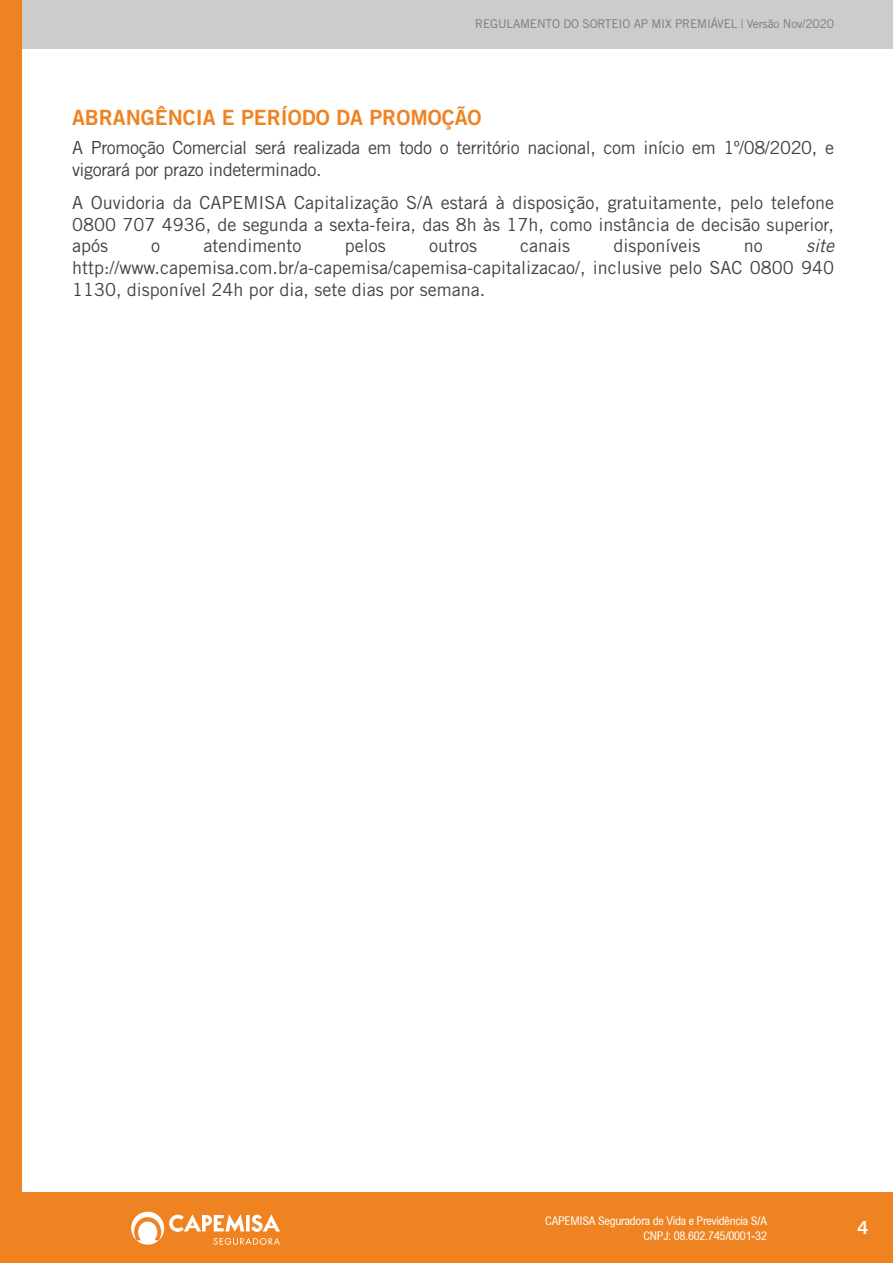
<style>
.page{position:relative;width:893px;height:1263px;background:#fff}
.page>*{position:absolute;margin:0;border:0;box-sizing:border-box;transform-origin:0 0}
.t1{font:21px "Trade Gothic LT Std Bd 2";color:#ef8321}
.t2{font:18px/21.6px "Trade Gothic LT Std";color:#3f4244;text-align:justify}
.t3{font:18px/21.6px "Trade Gothic LT Std";letter-spacing:-.025em;color:#3f4244}
.t4{font:italic 18px "Trade Gothic LT Std";color:#3f4244}
.t5{font:18px "Trade Gothic LT Std Bd 2";color:#fff}
.t6{font:condensed 12px/15px "Arial";letter-spacing:-.02em;color:#fff;text-align:right}
.t7{font:12px "Trade Gothic LT Std";letter-spacing:-.015em;color:#787c7e}
</style>
<div class="page">
<div style="left:0;top:1193px;width:893px;height:70px;background:#ef8321"></div>
<div style="left:0;top:0;width:893px;height:49px;background:#cbcccb"></div>
<div style="left:0;top:0;width:22px;height:1263px;background:#ef8321"></div>
<svg style="left:131px;top:1212px;width:149px;height:33px"></svg>
<p class="t7" style="left:475px;top:17px;width:360px">REGULAMENTO DO SORTEIO AP MIX PREMIÁVEL | Versão Nov/2020</p>
<p class="t1" style="left:72px;top:104px;width:411px">ABRANGÊNCIA E PERÍODO DA PROMOÇÃO</p>
<p class="t3" style="left:72px;top:137px;width:764px">A Promoção Comercial será realizada em todo o território nacional, com início em 1º/08/2020, e vigorará por prazo indeterminado.</p>
<p class="t2" style="left:72px;top:192px;width:764px">A Ouvidoria da CAPEMISA Capitalização S/A estará à disposição, gratuitamente, pelo telefone 0800 707 4936, de segunda a sexta-feira, das 8h às 17h, como instância de decisão superior, após</p>
<p class="t2" style="left:151px;top:235px;width:10px">o</p>
<p class="t2" style="left:203px;top:235px;width:100px">atendimento</p>
<p class="t2" style="left:345px;top:235px;width:43px">pelos</p>
<p class="t2" style="left:429px;top:235px;width:49px">outros</p>
<p class="t2" style="left:520px;top:235px;width:52px">canais</p>
<p class="t2" style="left:614px;top:235px;width:89px">disponíveis</p>
<p class="t2" style="left:744px;top:235px;width:21px">no</p>
<p class="t4" style="left:806px;top:235px;width:29px">site</p>
<p class="t2" style="left:72px;top:257px;width:764px">http://www.capemisa.com.br/a-capemisa/capemisa-capitalizacao/, inclusive pelo SAC 0800 940<br>1130, disponível 24h por dia, sete dias por semana.</p>
<p class="t6" style="left:545px;top:1212px;width:223px">CAPEMISA Seguradora de Vida e Previdência S/A<br>CNPJ: 08.602.745/0001-32</p>
<p class="t5" style="left:858px;top:1216px;width:12px">4</p>
</div>
